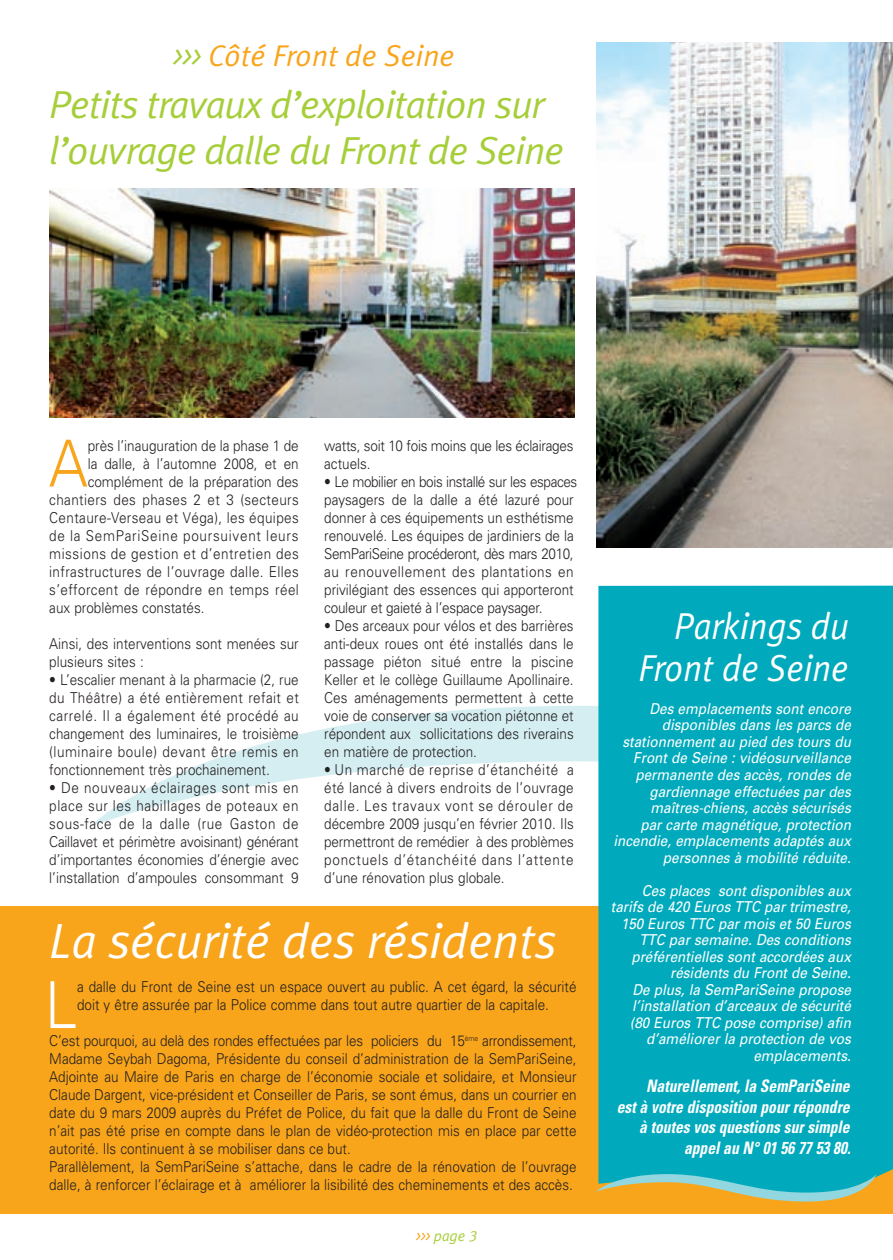
<style>
.page{position:relative;width:893px;height:1260px;background:#fff}
.page>*{position:absolute;margin:0;border:0;box-sizing:border-box;transform-origin:0 0}
.t1{font:300 64.8px "Univers";color:#f9a51b;scale:.9 1}
.t2{font:300 64.8px "Univers";color:#fff;scale:.9 1}
.t3{font:italic 49.5px "Meta Plus Normal";color:#fff}
.t4{font:italic 39px/46.8px "Meta Plus Normal";letter-spacing:-.02em;color:#a6ce39}
.t5{font:italic 37.5px/42px "Meta Plus Normal";color:#fff;text-align:right;scale:.93 1}
.t6{font:italic 30px "Meta Plus Normal";color:#f9a51b}
.t7{font:italic 700 condensed 17.25px/20.7px "Univers";color:#fff;text-align:right;scale:.9 1}
.t8{font:300 15px/18px "Univers";color:#231f20;scale:.9 1}
.t9{font:italic 15px/16.5px "Univers";color:#fff;text-align:right;scale:.9 1}
.t10{font:300 15px "Univers";letter-spacing:.03em;color:#231f20;scale:.9 1}
.t11{font:300 15px "Univers";letter-spacing:.04em;color:#231f20;scale:.9 1}
.t12{font:300 15px "Univers";letter-spacing:.055em;color:#231f20;scale:.9 1}
.t13{font:italic 15px "Meta Plus Normal";color:#a6ce39}
.s1{font-family:"Meta Plus Normal Caps";color:#a6ce39}
.s2{font-family:"Meta Plus Normal Caps";color:#f9a51b}
.s3{font-family:"Meta Plus Normal Caps"}
</style>
<div class="page">
<img style="left:0;top:42px;width:893px;height:1172px">
<h3 class="t6" style="left:173px;top:44px;width:283px"><span class="s1">&gt;&gt;&gt;</span> Côté Front de Seine</h3>
<h3 class="t4" style="left:49px;top:84px;width:516px">Petits travaux d’exploitation sur l’ouvrage dalle du Front de Seine</h3>
<h1 class="t1" style="left:49px;top:439px;width:45px">A</h1>
<p class="t8" style="left:88px;top:437px;width:236px">près l’inauguration de la phase 1 de</p>
<p class="t8" style="left:88px;top:455px;width:236px">la dalle, à l’automne 2008, et en</p>
<p class="t8" style="left:88px;top:473px;width:236px">complément de la préparation des</p>
<p class="t10" style="left:49px;top:493px;width:279px">chantiers des phases 2 et 3 (secteurs</p>
<p class="t10" style="left:49px;top:511px;width:279px">Centaure-Verseau et Véga), les équipes</p>
<p class="t12" style="left:49px;top:529px;width:278px">de la SemPariSeine poursuivent leurs</p>
<p class="t11" style="left:49px;top:547px;width:279px">missions de gestion et d’entretien des</p>
<p class="t10" style="left:49px;top:565px;width:279px">infrastructures de l’ouvrage dalle. Elles</p>
<p class="t10" style="left:49px;top:583px;width:279px">s’efforcent de répondre en temps réel</p>
<p class="t8" style="left:49px;top:599px;width:174px">aux problèmes constatés.</p>
<p class="t8" style="left:49px;top:635px;width:279px">Ainsi, des interventions sont menées sur plusieurs sites :</p>
<p class="t8" style="left:49px;top:671px;width:279px;text-align:justify">• L’escalier menant à la pharmacie (2, rue du Théâtre) a été entièrement refait et carrelé. Il a également été procédé au changement des luminaires, le troisième (luminaire boule) devant être remis en fonctionnement très prochainement.</p>
<p class="t8" style="left:49px;top:779px;width:279px;text-align:justify">• De nouveaux éclairages sont mis en place sur les habillages de poteaux en sous-face de la dalle (rue Gaston de Caillavet et périmètre avoisinant) générant d’importantes économies d’énergie avec l’installation d’ampoules consommant 9</p>
<p class="t8" style="left:324px;top:437px;width:279px">watts, soit 10 fois moins que les éclairages actuels.</p>
<p class="t8" style="left:324px;top:473px;width:283px">• Le mobilier en bois installé sur les espaces paysagers de la dalle a été lazuré pour donner à ces équipements un esthétisme renouvelé. Les équipes de jardiniers de la SemPariSeine procéderont, dès mars 2010, au renouvellement des plantations en privilégiant des essences qui apporteront couleur et gaieté à l’espace paysager.</p>
<p class="t8" style="left:324px;top:617px;width:279px;text-align:justify">• Des arceaux pour vélos et des barrières anti-deux roues ont été installés dans le passage piéton situé entre la piscine Keller et le collège Guillaume Apollinaire.<br>Ces aménagements permettent à cette voie de conserver sa vocation piétonne et répondent aux sollicitations des riverains en matière de protection.</p>
<p class="t8" style="left:324px;top:761px;width:279px;text-align:justify">• Un marché de reprise d’étanchéité a été lancé à divers endroits de l’ouvrage dalle. Les travaux vont se dérouler de décembre 2009 jusqu’en février 2010. Ils permettront de remédier à des problèmes ponctuels d’étanchéité dans l’attente d’une rénovation plus globale.</p>
<h2 class="t3" style="left:49px;top:922px;width:509px">La sécurité des résidents</h2>
<h1 class="t2" style="left:45px;top:981px;width:38px">L</h1>
<p class="t8" style="left:77px;top:978px;width:557px">a dalle du Front de Seine est un espace ouvert au public. A cet égard, la sécurité doit y être assurée par la Police comme dans tout autre quartier de la capitale.</p>
<p class="t8" style="left:49px;top:1032px;width:588px">C’est pourquoi, au delà des rondes effectuées par les policiers du 15<sup>ème</sup> arrondissement, Madame Seybah Dagoma, Présidente du conseil d’administration de la SemPariSeine, Adjointe au Maire de Paris en charge de l’économie sociale et solidaire, et Monsieur Claude Dargent, vice-président et Conseiller de Paris, se sont émus, dans un courrier en date du 9 mars 2009 auprès du Préfet de Police, du fait que la dalle du Front de Seine n’ait pas été prise en compte dans le plan de vidéo-protection mis en place par cette autorité. Ils continuent à se mobiliser dans ce but.<br>Parallèlement, la SemPariSeine s’attache, dans le cadre de la rénovation de l’ouvrage dalle, à renforcer l’éclairage et à améliorer la lisibilité des cheminements et des accès.</p>
<p class="t13" style="left:416px;top:1229px;width:63px"><span class="s2">&gt;&gt;&gt;</span> page <span class="s3">3</span></p>
<h3 class="t5" style="left:638px;top:608px;width:228px">Parkings du<br>Front de Seine</h3>
<p class="t9" style="left:613px;top:701px;width:268px">Des emplacements sont encore disponibles dans les parcs de stationnement au pied des tours du<br>Front de Seine : vidéosurveillance permanente des accès, rondes de gardiennage effectuées par des maîtres-chiens, accès sécurisés<br>par carte magnétique, protection incendie, emplacements adaptés aux personnes à mobilité réduite.</p>
<p class="t9" style="left:611px;top:883px;width:271px">Ces places sont disponibles aux tarifs de 420 Euros TTC par trimestre,<br>150 Euros TTC par mois et 50 Euros<br>TTC par semaine. Des conditions préférentielles sont accordées aux résidents du Front de Seine.<br>De plus, la SemPariSeine propose l’installation d’arceaux de sécurité (80 Euros TTC pose comprise) afin d’améliorer la protection de vos emplacements.</p>
<p class="t7" style="left:617px;top:1077px;width:265px">Naturellement,la SemPariSeine està votre disposition pourrépondre à toutes vos questions sursimple appelau N° 01 56 77 53 80.</p>
</div>
